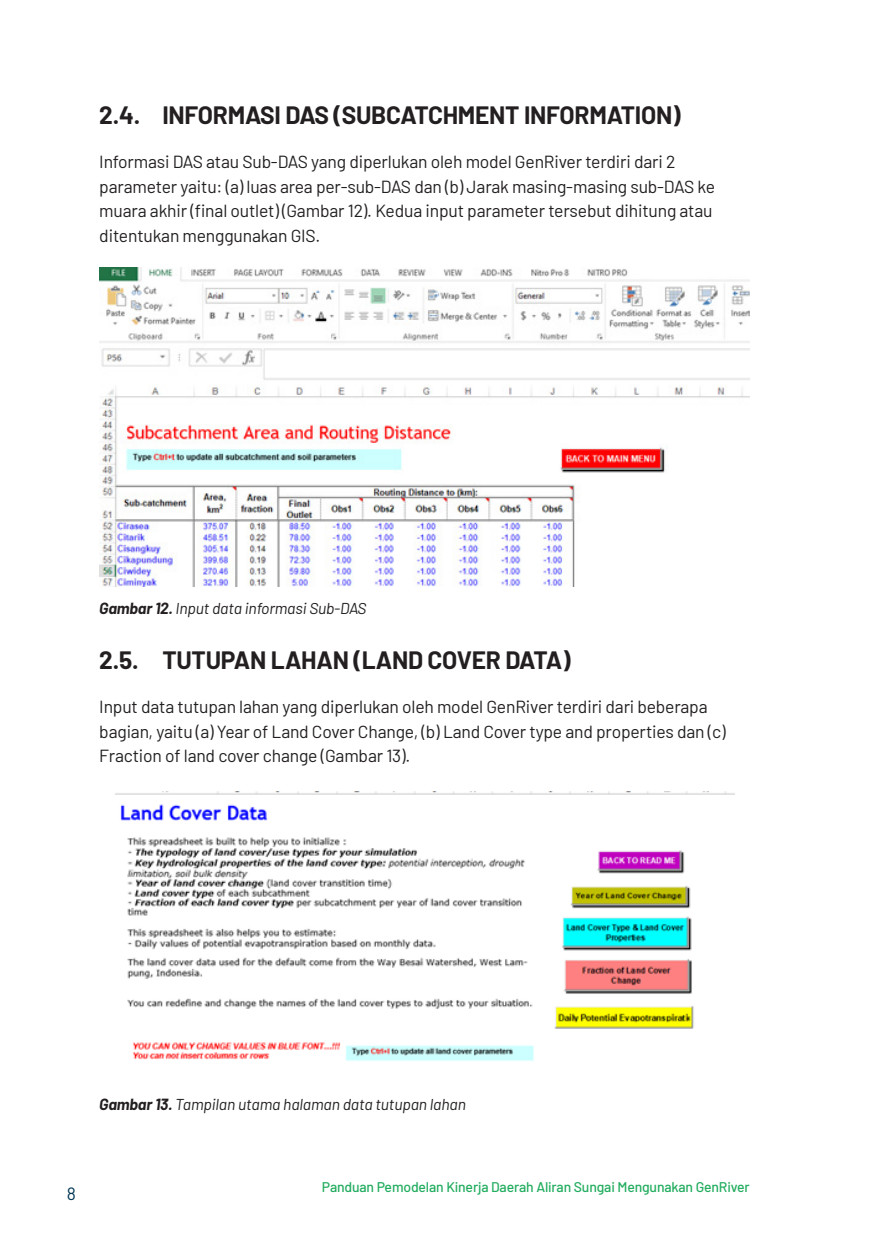
<style>
.page{position:relative;width:874px;height:1241px;background:#fff}
.page>*{position:absolute;margin:0;border:0;box-sizing:border-box;transform-origin:0 0}
.Heading_2{font:700 24.5px "Barlow";letter-spacing:-.01em;color:#231f20}
.t1{font:17.5px/24.5px "Barlow";letter-spacing:-.01em;color:#231f20}
.t2{font:17.5px "Barlow";color:#013753}
.caption_figure{font:italic 15.75px "Barlow";letter-spacing:-.01em;color:#231f20}
.t3{font:500 14px "Barlow";letter-spacing:-.01em;color:#21ac5e}
.s1{font-weight:700}
</style>
<div class="page">
<img style="left:100px;top:267px;width:649px;height:319px">
<img style="left:115px;top:791px;width:619px;height:270px">
<p class="Heading_2" style="left:99px;top:97px;width:582px">2.4. INFORMASI DAS (SUBCATCHMENT INFORMATION)</p>
<p class="t1" style="left:99px;top:148px;width:617px">Informasi DAS atau Sub-DAS yang diperlukan oleh model GenRiver terdiri dari 2 parameter yaitu: (a) luas area per-sub-DAS dan (b) Jarak masing-masing sub-DAS ke muara akhir (final outlet) (Gambar 12). Kedua input parameter tersebut dihitung atau ditentukan menggunakan GIS.</p>
<p class="caption_figure" style="left:99px;top:596px;width:268px"><span class="s1">Gambar 12.</span> Input data informasi Sub-DAS</p>
<p class="Heading_2" style="left:99px;top:641px;width:472px">2.5. TUTUPAN LAHAN (LAND COVER DATA)</p>
<p class="t1" style="left:99px;top:693px;width:627px">Input data tutupan lahan yang diperlukan oleh model GenRiver terdiri dari beberapa bagian, yaitu (a) Year of Land Cover Change, (b) Land Cover type and properties dan (c)<br>Fraction of land cover change (Gambar 13).</p>
<p class="caption_figure" style="left:99px;top:1092px;width:368px"><span class="s1">Gambar 13.</span> Tampilan utama halaman data tutupan lahan</p>
<p class="t2" style="left:67px;top:1180px;width:11px">8</p>
<p class="t3" style="left:322px;top:1176px;width:429px">Panduan Pemodelan Kinerja Daerah Aliran Sungai Mengunakan GenRiver</p>
</div>
